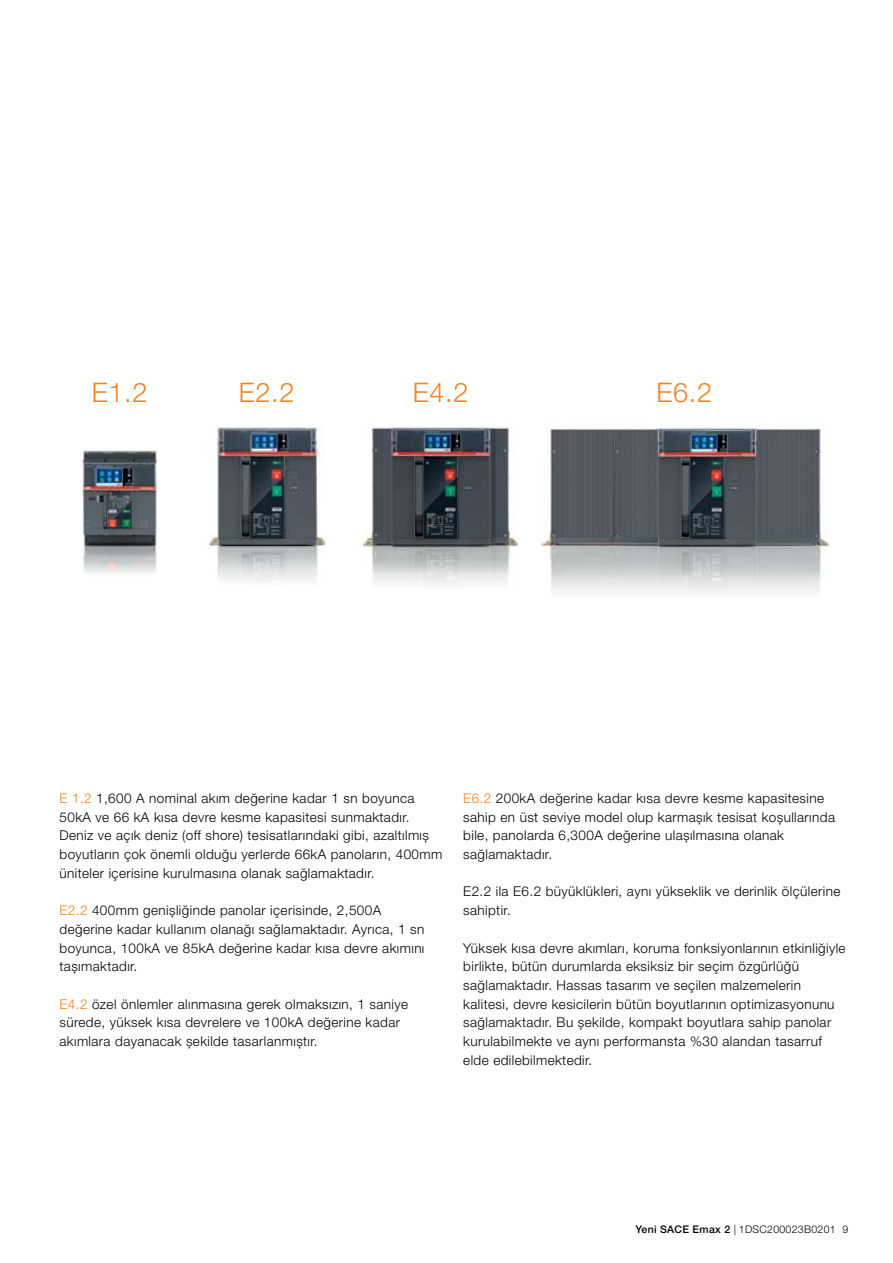
<style>
.page{position:relative;width:893px;height:1263px;background:#fff}
.page>*{position:absolute;margin:0;border:0;box-sizing:border-box;transform-origin:0 0}
.t1{font:300 27px "Helvetica Neue LT Pro";letter-spacing:.025em;color:#f58220}
.t2{font:300 13.5px/18.8px "Helvetica Neue LT Pro";letter-spacing:.03em;color:#000}
.t3{font:300 10.5px "Helvetica Neue LT Pro";letter-spacing:.03em;color:#000}
.s1{color:#f58220}
.s2{font-weight:500}
</style>
<div class="page">
<img style="left:363px;top:427px;width:155px;height:158px">
<img style="left:540px;top:427px;width:290px;height:165px">
<img style="left:208px;top:427px;width:118px;height:155px">
<img style="left:82px;top:450px;width:75px;height:124px">
<h1 class="t1" style="left:92px;top:376px;width:57px">E1.2</h1>
<h1 class="t1" style="left:239px;top:376px;width:57px">E2.2</h1>
<h1 class="t1" style="left:413px;top:376px;width:57px">E4.2</h1>
<h1 class="t1" style="left:657px;top:376px;width:57px">E6.2</h1>
<p class="t2" style="left:60px;top:788px;width:384px"><span class="s1">E 1.2</span> 1,600 A nominal akım değerine kadar 1 sn boyunca 50kA ve 66 kA kısa devre kesme kapasitesi sunmaktadır.<br>Deniz ve açık deniz (off shore) tesisatlarındaki gibi, azaltılmış boyutların çok önemli olduğu yerlerde 66kA panoların, 400mm üniteler içerisine kurulmasına olanak sağlamaktadır.</p>
<p class="t2" style="left:60px;top:901px;width:366px"><span class="s1">E2.2</span> 400mm genişliğinde panolar içerisinde, 2,500A değerine kadar kullanım olanağı sağlamaktadır. Ayrıca, 1 sn boyunca, 100kA ve 85kA değerine kadar kısa devre akımını taşımaktadır.</p>
<p class="t2" style="left:60px;top:994px;width:350px"><span class="s1">E4.2</span> özel önlemler alınmasına gerek olmaksızın, 1 saniye sürede, yüksek kısa devrelere ve 100kA değerine kadar akımlara dayanacak şekilde tasarlanmıştır.</p>
<p class="t2" style="left:463px;top:788px;width:373px"><span class="s1">E6.2</span> 200kA değerine kadar kısa devre kesme kapasitesine sahip en üst seviye model olup karmaşık tesisat koşullarında bile, panolarda 6,300A değerine ulaşılmasına olanak sağlamaktadır.</p>
<p class="t2" style="left:463px;top:882px;width:379px">E2.2 ila E6.2 büyüklükleri, aynı yükseklik ve derinlik ölçülerine sahiptir.</p>
<p class="t2" style="left:463px;top:938px;width:384px">Yüksek kısa devre akımları, koruma fonksiyonlarının etkinliğiyle birlikte, bütün durumlarda eksiksiz bir seçim özgürlüğü sağlamaktadır. Hassas tasarım ve seçilen malzemelerin kalitesi, devre kesicilerin bütün boyutlarının optimizasyonunu sağlamaktadır. Bu şekilde, kompakt boyutlara sahip panolar kurulabilmekte ve aynı performansta %30 alandan tasarruf elde edilebilmektedir.</p>
<p class="t3" style="left:635px;top:1223px;width:214px"><span class="s2">Yeni SACE Emax 2</span> | 1DSC200023B0201 9</p>
</div>
